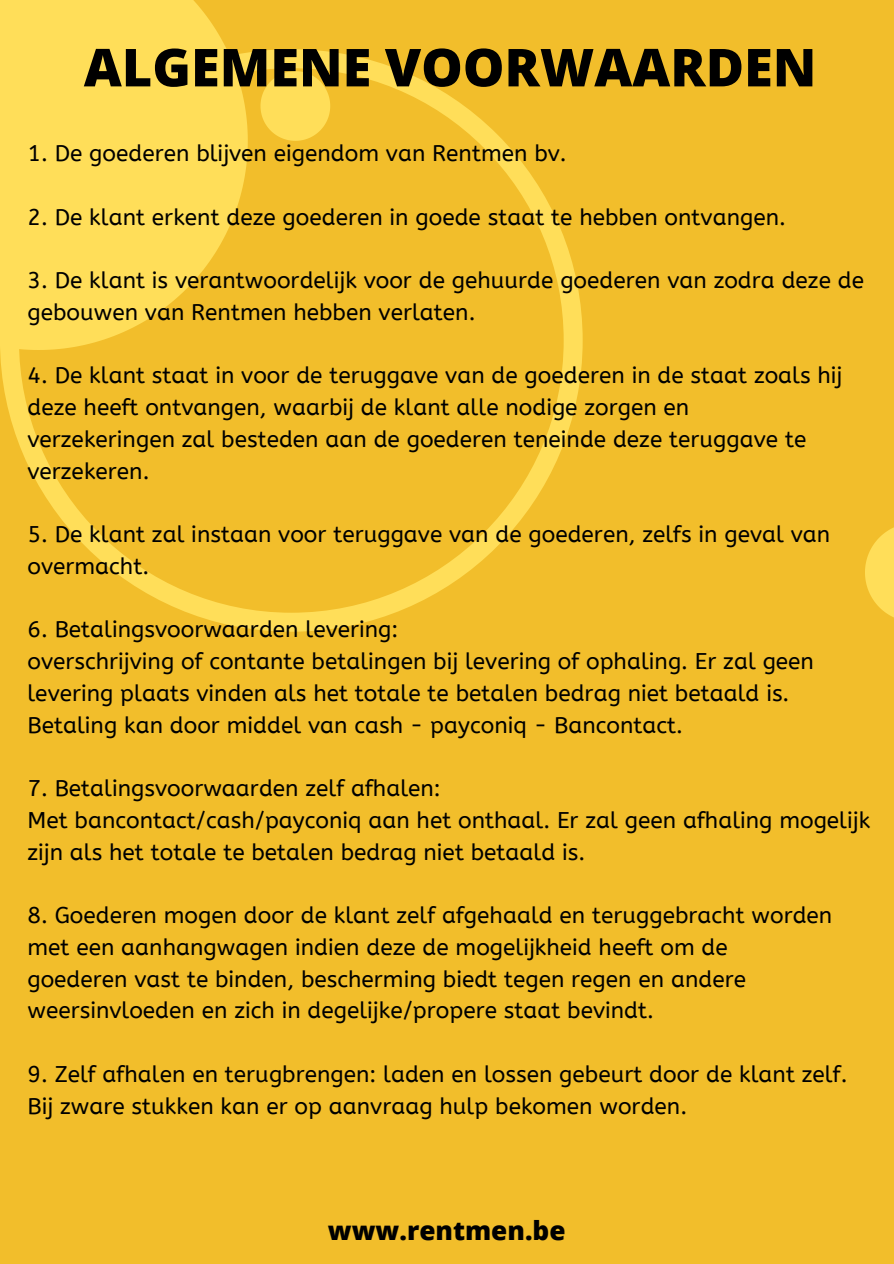
<style>
.page{position:relative;width:894px;height:1264px;background:#fff}
.page>*{position:absolute;margin:0;border:0;box-sizing:border-box;transform-origin:0 0}
.t1{font:800 52.35px "Open Sans";color:#000}
.t2{font:800 26.25px "Open Sans";color:#000}
.t3{font:22.65px/31.8px "A Bee Zee";color:#000}
</style>
<div class="page">
<div style="left:0;top:0;width:893px;height:1263px;background:#f2be2b"></div>
<svg style="left:0;top:49px;width:582px;height:582px"></svg>
<svg style="left:0;top:0;width:248px;height:350px;background:#fdd952"></svg>
<svg style="left:260px;top:71px;width:70px;height:70px"></svg>
<svg style="left:865px;top:528px;width:28px;height:89px"></svg>
<h3 class="t1" style="left:84px;top:30px;width:733px">ALGEMENE VOORWAARDEN</h3>
<p class="t3" style="left:27px;top:138px;width:540px">1. De goederen blijven eigendom van Rentmen bv.</p>
<p class="t3" style="left:27px;top:201px;width:759px">2. De klant erkent deze goederen in goede staat te hebben ontvangen.</p>
<h3 class="t3" style="left:27px;top:265px;width:837px">3. De klant is verantwoordelijk voor de gehuurde goederen van zodra deze de gebouwen van Rentmen hebben verlaten.</h3>
<h3 class="t3" style="left:27px;top:360px;width:816px">4. De klant staat in voor de teruggave van de goederen in de staat zoals hij deze heeft ontvangen, waarbij de klant alle nodige zorgen en verzekeringen zal besteden aan de goederen teneinde deze teruggave te verzekeren.</h3>
<h3 class="t3" style="left:27px;top:519px;width:804px">5. De klant zal instaan voor teruggave van de goederen, zelfs in geval van overmacht.</h3>
<h3 class="t3" style="left:27px;top:614px;width:787px">6. Betalingsvoorwaarden levering:<br>overschrijving of contante betalingen bij levering of ophaling. Er zal geen levering plaats vinden als het totale te betalen bedrag niet betaald is.<br>Betaling kan door middel van cash - payconiq - Bancontact.</h3>
<h3 class="t3" style="left:27px;top:772px;width:844px">7. Betalingsvoorwaarden zelf afhalen:<br>Met bancontact/cash/payconiq aan het onthaal. Er zal geen afhaling mogelijk zijn als het totale te betalen bedrag niet betaald is.</h3>
<h3 class="t3" style="left:27px;top:899px;width:806px">8. Goederen mogen door de klant zelf afgehaald en teruggebracht worden met een aanhangwagen indien deze de mogelijkheid heeft om de goederen vast te binden, bescherming biedt tegen regen en andere weersinvloeden en zich in degelijke/propere staat bevindt.</h3>
<h3 class="t3" style="left:27px;top:1058px;width:821px">9. Zelf afhalen en terugbrengen: laden en lossen gebeurt door de klant zelf.<br>Bij zware stukken kan er op aanvraag hulp bekomen worden.</h3>
<p class="t2" style="left:328px;top:1211px;width:239px">www.rentmen.be</p>
</div>
